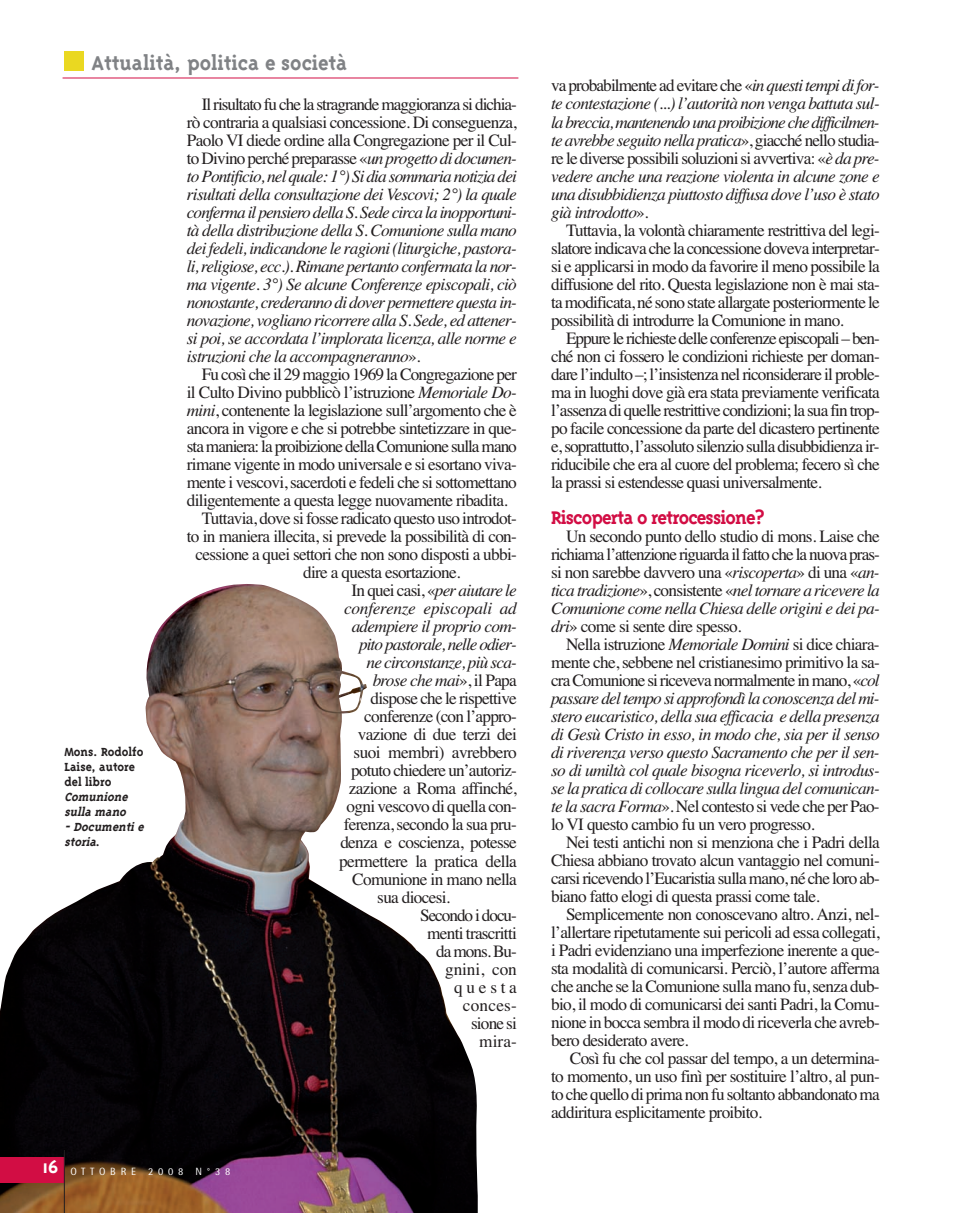
<style>
.page{position:relative;width:961px;height:1213px;background:#fff}
.page>*{position:absolute;margin:0;border:0;box-sizing:border-box;transform-origin:0 0}
.t1{font:700 22.95px "Triplex Serif";color:#808285}
.t2{font:700 21px "Triplex Serif";letter-spacing:-.04em;color:#d20d44}
.t3{font:17.25px/18px "Times";letter-spacing:-.04em;color:#231f20;text-align:justify}
.t4{font:italic 17.25px/18px "Times";letter-spacing:-.04em;color:#231f20;text-align:justify}
.t5{font:17.25px "Times";letter-spacing:-.06em;color:#231f20}
.t6{font:italic 17.25px "Times";letter-spacing:-.015em;color:#231f20}
.t7{font:17.25px "Times";letter-spacing:-.01em;color:#231f20}
.t8{font:italic 700 13.5px/15px "Triplex Serif";color:#231f20}
.t9{font:700 13.5px/15px "Triplex Serif";color:#231f20}
.t10{font:10.5px "Rotis Semi Sans";letter-spacing:.45em;color:#fff}
.s1{font-style:normal}
.s2{font-style:italic}
.s3{font-family:"Triplex";font-weight:700;font-size:21px}
</style>
<div class="page">
<img style="left:0;top:584px;width:478px;height:628px">
<div style="left:64px;top:51px;width:20px;height:19px;background:#ead821"></div>
<hr style="left:63px;top:78px;width:455px;height:1px;background:#d20d44">
<div style="left:0;top:1156px;width:64px;height:26px;background:#d20d44"></div>
<hr style="left:64px;top:1149px;width:1px;height:63px;background:#231f20">
<h1 class="t1" style="left:91px;top:54px;width:257px">Attualità, politica e società</h1>
<p class="t9" style="left:64px;top:745px;width:80px">Mons. Rodolfo<br>Laise, autore del libro</p>
<p class="t8" style="left:64px;top:790px;width:67px">Comunione sulla mano</p>
<p class="t8" style="left:64px;top:820px;width:83px">- Documentie storia<span class="s1">.</span></p>
<p class="t4" style="left:187px;top:96px;width:331px;text-indent:15px"><span class="s1">Il risultato fu che la stragrande maggioranza si dichia&shy;rò contraria a qualsiasi concessione. Di conseguenza, Paolo VI diede ordine alla Congregazione per il Cul&shy;to Divino perché preparasse «</span>un progetto di documen&shy;to Pontificio, nel quale: 1°) Si dia sommaria notizia dei risultati della consultazione dei Vescovi; 2°) la quale conferma il pensiero della S. Sede circa la inopportuni&shy;tà della distribuzione della S. Comunione sulla mano dei fedeli, indicandone le ragioni (liturgiche, pastora&shy;li, religiose, ecc.). Rimane pertanto confermata la nor&shy;ma vigente. 3°) Se alcune Conferenze episcopali, ciò nonostante, crederanno di dover permettere questa in&shy;novazione, vogliano ricorrere alla S. Sede, ed attener&shy;si poi, se accordata l’implorata licenza, alle norme e istruzioni che la accompagneranno<span class="s1">».</span></p>
<p class="t3" style="left:202px;top:367px;width:316px">Fu così che il 29 maggio 1969 la Congregazione per</p>
<p class="t3" style="left:187px;top:385px;width:331px">il Culto Divino pubblicò l’istruzione <span class="s2">Memoriale Do-</span></p>
<p class="t3" style="left:187px;top:403px;width:331px"><span class="s2">mini</span>, contenente la legislazione sull’argomento che è</p>
<p class="t3" style="left:187px;top:421px;width:331px">ancora in vigore e che si potrebbe sintetizzare in que-</p>
<p class="t5" style="left:187px;top:440px;width:331px">sta maniera: la proibizione della Comunione sulla mano</p>
<p class="t3" style="left:187px;top:457px;width:331px">rimane vigente in modo universale e si esortano viva-</p>
<p class="t3" style="left:187px;top:475px;width:331px">mente i vescovi, sacerdoti e fedeli che si sottomettano</p>
<p class="t3" style="left:187px;top:493px;width:322px">diligentemente a questa legge nuovamente ribadita.</p>
<p class="t3" style="left:202px;top:511px;width:317px">Tuttavia, dove si fosse radicato questo uso introdot-</p>
<p class="t3" style="left:187px;top:529px;width:331px">to in maniera illecita, si prevede la possibilità di con-</p>
<p class="t3" style="left:196px;top:547px;width:323px">cessione a quei settori che non sono disposti a ubbi-</p>
<p class="t3" style="left:303px;top:565px;width:159px">dire a questa esortazione.</p>
<p class="t3" style="left:351px;top:583px;width:167px">In quei casi, «<span class="s2">per aiutare le</span></p>
<p class="t6" style="left:344px;top:602px;width:174px">conferenze episcopali ad</p>
<p class="t4" style="left:352px;top:619px;width:167px">adempiere il proprio com-</p>
<p class="t4" style="left:359px;top:637px;width:159px">pito pastorale, nelle odier-</p>
<p class="t4" style="left:366px;top:655px;width:152px">ne circonstanze, più sca-</p>
<p class="t4" style="left:372px;top:673px;width:146px">brose che mai<span class="s1">», il Papa</span></p>
<p class="t3" style="left:370px;top:691px;width:148px">dispose che le rispettive</p>
<p class="t3" style="left:364px;top:709px;width:154px">conferenze (con l’appro-</p>
<p class="t3" style="left:358px;top:727px;width:160px">vazione di due terzi dei</p>
<p class="t3" style="left:353px;top:745px;width:165px">suoi membri) avrebbero</p>
<p class="t3" style="left:351px;top:763px;width:167px">potuto chiedere un’autoriz-</p>
<p class="t3" style="left:349px;top:781px;width:169px">zazione a Roma affinché,</p>
<p class="t3" style="left:346px;top:799px;width:172px">ogni vescovo di quella con-</p>
<p class="t3" style="left:344px;top:817px;width:175px">ferenza, secondo la sua pru-</p>
<p class="t3" style="left:340px;top:835px;width:178px">denza e coscienza, potesse</p>
<p class="t3" style="left:339px;top:853px;width:179px">permettere la pratica della</p>
<p class="t3" style="left:352px;top:871px;width:166px">Comunione in mano nella</p>
<p class="t3" style="left:377px;top:889px;width:74px">sua diocesi.</p>
<p class="t5" style="left:420px;top:908px;width:98px">Secondo i docu-</p>
<p class="t3" style="left:427px;top:925px;width:91px">menti trascritti</p>
<p class="t3" style="left:436px;top:943px;width:82px">da mons. Bu-</p>
<p class="t7" style="left:445px;top:962px;width:73px">gnini, con</p>
<p class="t3" style="left:454px;top:979px;width:64px">questa</p>
<p class="t3" style="left:463px;top:997px;width:55px">conces-</p>
<p class="t3" style="left:471px;top:1015px;width:47px">sione si</p>
<p class="t3" style="left:479px;top:1033px;width:39px">mira-</p>
<p class="t10" style="left:43px;top:1167px;width:189px"><span class="s3">16</span> OTTOBRE 2008 N°38</p>
<p class="t4" style="left:551px;top:78px;width:330px"><span class="s1">va probabilmente ad evitare che «</span>in questi tempi di for&shy;te contestazione (...) l’autorità non venga battuta sul&shy;la breccia, mantenendo una proibizione che difficilmen&shy;te avrebbe seguito nella pratica<span class="s1">», giacché nello studia&shy;re le diverse possibili soluzioni si avvertiva: «</span>è da pre&shy;vedere anche una reazione violenta in alcune zone e una disubbidienza piuttosto diffusa dove l’uso è stato già introdotto<span class="s1">».</span></p>
<p class="t3" style="left:551px;top:222px;width:330px;text-indent:15px">Tuttavia, la volontà chiaramente restrittiva del legi&shy;slatore indicava che la concessione doveva interpretar&shy;si e applicarsi in modo da favorire il meno possibile la diffusione del rito. Questa legislazione non è mai sta&shy;ta modificata, né sono state allargate posteriormente le possibilità di introdurre la Comunione in mano.</p>
<p class="t3" style="left:551px;top:330px;width:330px;text-indent:15px">Eppure le richieste delle conferenze episcopali – ben&shy;ché non ci fossero le condizioni richieste per doman&shy;dare l’indulto –; l’insistenza nel riconsiderare il proble&shy;ma in luoghi dove già era stata previamente verificata l’assenza di quelle restrittive condizioni; la sua fin trop&shy;po facile concessione da parte del dicastero pertinente e, soprattutto, l’assoluto silenzio sulla disubbidienza ir&shy;riducibile che era al cuore del problema; fecero sì che la prassi si estendesse quasi universalmente.</p>
<p class="t2" style="left:551px;top:508px;width:215px">Riscoperta o retrocessione?</p>
<p class="t3" style="left:551px;top:528px;width:330px;text-indent:15px">Un secondo punto dello studio di mons. Laise che richiama l’attenzione riguarda il fatto che la nuova pras&shy;si non sarebbe davvero una «<span class="s2">riscoperta</span>» di una «<span class="s2">an&shy;tica tradizione</span>», consistente «<span class="s2">nel tornare a ricevere la Comunione come nella Chiesa delle origini e dei pa&shy;dri</span>» come si sente dire spesso.</p>
<p class="t4" style="left:551px;top:636px;width:330px;text-indent:15px"><span class="s1">Nella istruzione</span> Memoriale Domini <span class="s1">si dice chiara&shy;mente che, sebbene nel cristianesimo primitivo la sa&shy;cra Comunione si riceveva normalmente in mano, «</span>col passare del tempo si approfondì la conoscenza del mi&shy;stero eucaristico, della sua efficacia e della presenza di Gesù Cristo in esso, in modo che, sia per il senso di riverenza verso questo Sacramento che per il sen&shy;so di umiltà col quale bisogna riceverlo, si introdus&shy;se la pratica di collocare sulla lingua del comunican&shy;te la sacra Forma<span class="s1">». Nel contesto si vede che per Pao&shy;lo VI questo cambio fu un vero progresso.</span></p>
<p class="t3" style="left:551px;top:834px;width:330px;text-indent:15px">Nei testi antichi non si menziona che i Padri della Chiesa abbiano trovato alcun vantaggio nel comuni&shy;carsi ricevendo l’Eucaristia sulla mano, né che loro ab&shy;biano fatto elogi di questa prassi come tale.</p>
<p class="t3" style="left:551px;top:906px;width:330px;text-indent:15px">Semplicemente non conoscevano altro. Anzi, nel&shy;l’allertare ripetutamente sui pericoli ad essa collegati, i Padri evidenziano una imperfezione inerente a que&shy;sta modalità di comunicarsi. Perciò, l’autore afferma che anche se la Comunione sulla mano fu, senza dub&shy;bio, il modo di comunicarsi dei santi Padri, la Comu&shy;nione in bocca sembra il modo di riceverla che avreb&shy;bero desiderato avere.</p>
<p class="t3" style="left:551px;top:1051px;width:330px;text-indent:19px">Così fu che col passar del tempo, a un determina&shy;to momento, un uso finì per sostituire l’altro, al pun&shy;to che quello di prima non fu soltanto abbandonato ma addiritura esplicitamente proibito.</p>
</div>
